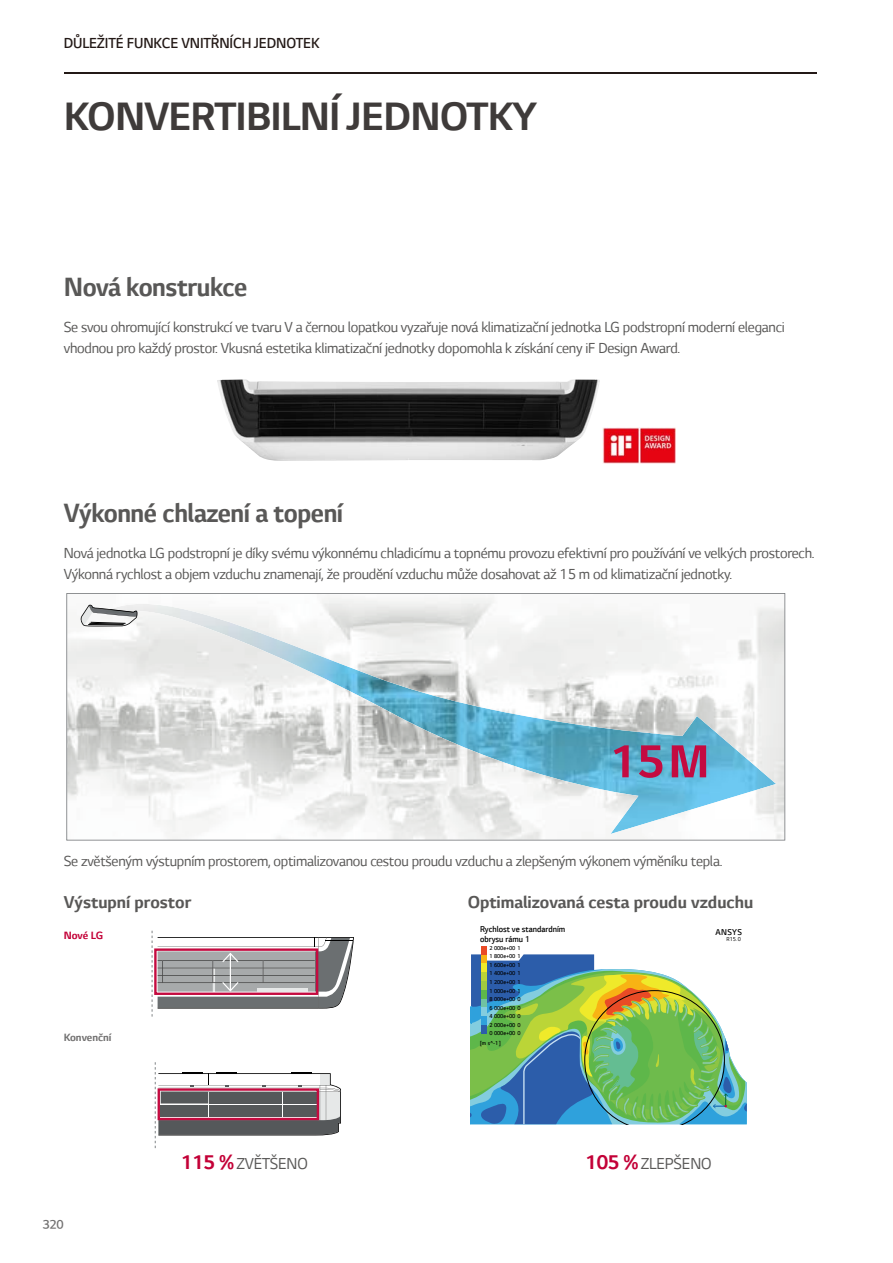
<style>
.page{position:relative;width:893px;height:1263px;background:#fff}
.page>*{position:absolute;margin:0;border:0;box-sizing:border-box;transform-origin:0 0}
.t1{font:700 52.65px "LG Smart";color:#c40b40}
.t2{font:700 45px "LG Smart";letter-spacing:-.02em;color:#3f3b3a}
.t3{font:700 30px "LG Smart";letter-spacing:-.015em;color:#595857;scale:.96 1}
.t4{font:700 19.5px "LG Smart";color:#595857}
.t5{font:18px "LG Smart";letter-spacing:-.01em;color:#595857}
.t6{font:16.5px/21px "LG Smart";letter-spacing:-.015em;color:#595857}
.t7{font:300 16.5px "LG Smart";letter-spacing:-.01em;color:#231916}
.t8{font:700 12px "LG Smart";color:#727171}
.t9{font:700 12px "LG Smart";letter-spacing:-.01em;color:#c30037}
.t10{font:12px "LG Sm Haotf TSB KS Cpc EUC H";color:#727171}
.t11{font:300 9.6px/9.1px "LG Smart";color:#000;scale:.95 1}
.t12{font:300 6.45px/8.6px "LG Smart";letter-spacing:-.01em;color:#000;text-align:justify;scale:.95 1}
.t13{font:6.45px "LG Smart";color:#000;scale:.95 1}
.s1{font-weight:700;font-size:22.5px;color:#c30037}
</style>
<div class="page">
<hr style="left:64px;top:72px;width:752px;height:2px;background:#231916">
<svg style="left:66px;top:593px;width:719px;height:247px;fill:#f7f7f6"></svg>
<img style="left:111px;top:604px;width:665px;height:230px">
<svg style="left:80px;top:604px;width:57px;height:22px"></svg>
<div style="left:481px;top:946px;width:5px;height:9px;background:#e94b26"></div>
<svg style="left:471px;top:954px;width:275px;height:171px;background:#7bb088"></svg>
<svg style="left:151px;top:931px;width:203px;height:85px"></svg>
<svg style="left:155px;top:1062px;width:186px;height:86px"></svg>
<img style="left:217px;top:379px;width:383px;height:82px">
<img style="left:603px;top:427px;width:73px;height:37px">
<p class="t7" style="left:64px;top:37px;width:257px">DŮLEŽITÉ FUNKCE VNITŘNÍCH JEDNOTEK</p>
<h2 class="t2" style="left:64px;top:98px;width:475px">KONVERTIBILNÍ JEDNOTKY</h2>
<h3 class="t3" style="left:64px;top:275px;width:193px">Nová konstrukce</h3>
<p class="t6" style="left:64px;top:318px;width:723px">Se svou ohromující konstrukcí ve tvaru V a černou lopatkou vyzařuje nová klimatizační jednotka LG podstropní moderní eleganci vhodnou pro každý prostor. Vkusná estetika klimatizační jednotky dopomohla k získání ceny iF Design Award.</p>
<h3 class="t3" style="left:64px;top:500px;width:293px">Výkonné chlazení a topení</h3>
<p class="t6" style="left:64px;top:544px;width:752px">Nová jednotka LG podstropní je díky svému výkonnému chladicímu a topnému provozu efektivní pro používání ve velkých prostorech.<br>Výkonná rychlost a objem vzduchu znamenají, že proudění vzduchu může dosahovat až 15 m od klimatizační jednotky.</p>
<h1 class="t1" style="left:610px;top:740px;width:101px">15M</h1>
<p class="t6" style="left:64px;top:852px;width:660px">Se zvětšeným výstupním prostorem, optimalizovanou cestou proudu vzduchu a zlepšeným výkonem výměníku tepla.</p>
<p class="t4" style="left:64px;top:894px;width:129px">Výstupní prostor</p>
<p class="t4" style="left:468px;top:894px;width:287px">Optimalizovaná cesta proudu vzduchu</p>
<p class="t11" style="left:715px;top:929px;width:29px">ANSYS</p>
<p class="t11" style="left:480px;top:926px;width:91px">Rychlost ve standardním obrysu rámu 1</p>
<p class="t12" style="left:490px;top:944px;width:34px">2 000e+00 1<br>1 800e+00 1<br>1 600e+00 1<br>1 400e+00 1<br>1 200e+00 1<br>1 000e+00 1<br>8 000e+00 0<br>6 000e+00 0<br>4 000e+00 0<br>2 000e+00 0<br>0 000e+00 0</p>
<p class="t12" style="left:480px;top:1039px;width:23px">[m s^-1]</p>
<p class="t9" style="left:64px;top:930px;width:41px">Nové LG</p>
<p class="t13" style="left:727px;top:936px;width:17px">R15. 0</p>
<p class="t8" style="left:64px;top:1033px;width:49px">Konvenční</p>
<p class="t10" style="left:43px;top:1220px;width:23px">320</p>
<p class="t5" style="left:181px;top:1156px;width:128px"><span class="s1">115 %</span> ZVĚTŠENO</p>
<p class="t5" style="left:585px;top:1156px;width:128px"><span class="s1">105 %</span> ZLEPŠENO</p>
</div>
